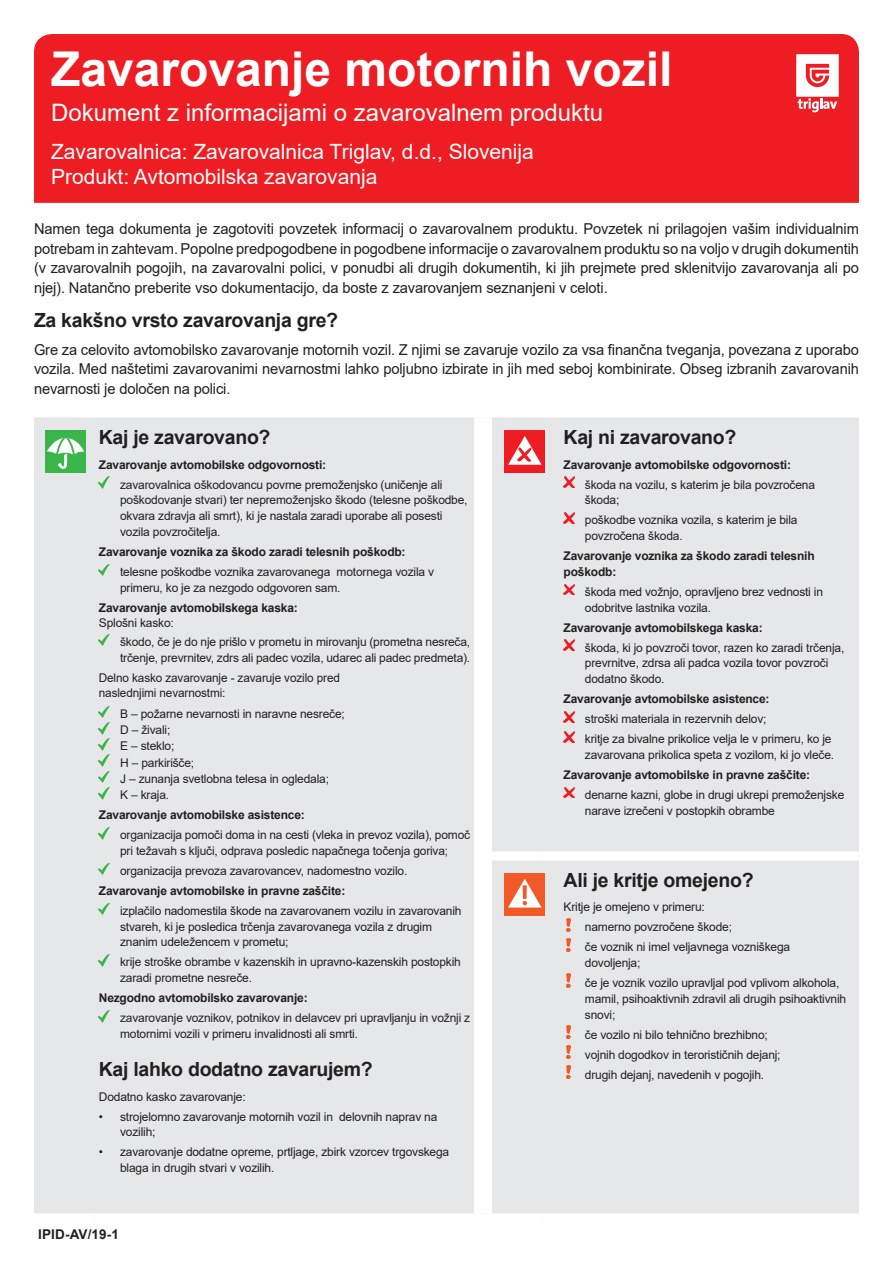
<style>
.page{position:relative;width:893px;height:1263px;background:#fff}
.page>*{position:absolute;margin:0;border:0;box-sizing:border-box;transform-origin:0 0}
.Form_title{font:700 48px "Arial";color:#fff}
.Form_sub_title{font:24px "Arial";color:#fff}
.Company_Product_head{font:21px "Arial";color:#fff}
.Cover_subhead{font:700 19.5px "Arial";letter-spacing:-.015em;color:#231f20}
.Form_intro{font:15px/19.5px "Arial";letter-spacing:-.01em;color:#231f20;text-align:justify}
.Oznaka-PG-notr-stran{font:700 13.5px "Arial";letter-spacing:.01em;color:#231f20}
.Covered_bullets{font:12px/15.8px "Arial";letter-spacing:-.015em;color:#231f20}
.Covered_bullets-2{font:700 12px/15.8px "Arial";letter-spacing:-.015em;color:#231f20}
.Form_intro-2{font:12px/15.8px "Arial";letter-spacing:-.01em;color:#231f20}
.Cover_plain_bodytext{font:700 12px/15px "Arial";letter-spacing:-.015em;color:#231f20}
.s1{font-weight:400}
</style>
<div class="page">
<div style="left:34px;top:417px;width:825px;height:796px;background:#e6e7e9"></div>
<div style="left:474px;top:417px;width:18px;height:439px;background:#fff"></div>
<div style="left:474px;top:856px;width:18px;height:357px;background:#fff"></div>
<div style="left:492px;top:851px;width:50px;height:9px;background:#fff"></div>
<div style="left:542px;top:851px;width:317px;height:9px;background:#fff"></div>
<div style="left:45px;top:430px;width:41px;height:43px;background:#3ab54a"></div>
<svg style="left:47px;top:433px;width:37px;height:36px"></svg>
<svg style="left:99px;top:477px;width:11px;height:12px"></svg>
<svg style="left:99px;top:564px;width:11px;height:12px"></svg>
<svg style="left:99px;top:634px;width:11px;height:12px"></svg>
<svg style="left:99px;top:706px;width:11px;height:93px"></svg>
<svg style="left:99px;top:827px;width:11px;height:12px"></svg>
<svg style="left:99px;top:863px;width:11px;height:12px"></svg>
<svg style="left:99px;top:903px;width:11px;height:12px"></svg>
<svg style="left:99px;top:954px;width:11px;height:12px"></svg>
<svg style="left:99px;top:1010px;width:11px;height:12px"></svg>
<div style="left:504px;top:430px;width:41px;height:43px;background:#ee1d23"></div>
<svg style="left:508px;top:436px;width:34px;height:29px"></svg>
<svg style="left:564px;top:477px;width:10px;height:11px"></svg>
<svg style="left:564px;top:512px;width:10px;height:11px"></svg>
<svg style="left:564px;top:584px;width:10px;height:11px"></svg>
<svg style="left:564px;top:640px;width:10px;height:11px"></svg>
<svg style="left:564px;top:711px;width:10px;height:11px"></svg>
<svg style="left:564px;top:731px;width:10px;height:11px"></svg>
<svg style="left:564px;top:787px;width:10px;height:11px"></svg>
<div style="left:504px;top:873px;width:41px;height:42px;background:#f15929"></div>
<svg style="left:508px;top:879px;width:34px;height:28px"></svg>
<svg style="left:567px;top:918px;width:3px;height:13px"></svg>
<svg style="left:567px;top:938px;width:3px;height:13px"></svg>
<svg style="left:567px;top:974px;width:3px;height:13px"></svg>
<img style="left:567px;top:1025px;width:3px;height:14px">
<img style="left:567px;top:1045px;width:3px;height:14px">
<img style="left:567px;top:1065px;width:3px;height:14px">
<div style="left:34px;top:34px;width:825px;height:169px;background:#ee1d23"></div>
<svg style="left:796px;top:54px;width:43px;height:58px"></svg>
<p class="Form_title" style="left:51px;top:35px;width:623px">Zavarovanje motornih vozil</p>
<p class="Form_sub_title" style="left:51px;top:96px;width:554px">Dokument z informacijami o zavarovalnem produktu</p>
<p class="Company_Product_head" style="left:51px;top:137px;width:484px">Zavarovalnica: Zavarovalnica Triglav, d.d., Slovenija</p>
<p class="Company_Product_head" style="left:51px;top:162px;width:328px">Produkt: Avtomobilska zavarovanja</p>
<p class="Form_intro" style="left:34px;top:219px;width:826px">Namen tega dokumenta je zagotoviti povzetek informacij o zavarovalnem produktu. Povzetek ni prilagojen vašim individualnim potrebam in zahtevam. Popolne predpogodbene in pogodbene informacije o zavarovalnem produktu so na voljo v drugih dokumentih (v zavarovalnih pogojih, na zavarovalni polici, v ponudbi ali drugih dokumentih, ki jih prejmete pred sklenitvijo zavarovanja ali po njej). Natančno preberite vso dokumentacijo, da boste z zavarovanjem seznanjeni v celoti.</p>
<p class="Cover_subhead" style="left:34px;top:306px;width:306px">Za kakšno vrsto zavarovanja gre?</p>
<p class="Form_intro" style="left:34px;top:340px;width:826px">Gre za celovito avtomobilsko zavarovanje motornih vozil. Z njimi se zavaruje vozilo za vsa finančna tveganja, povezana z uporabo vozila. Med naštetimi zavarovanimi nevarnostmi lahko poljubno izbirate in jih med seboj kombinirate. Obseg izbranih zavarovanih nevarnosti je določen na polici.</p>
<p class="Cover_subhead" style="left:99px;top:424px;width:173px">Kaj je zavarovano?</p>
<p class="Covered_bullets-2" style="left:99px;top:457px;width:229px">Zavarovanje avtomobilske odgovornosti:</p>
<p class="Covered_bullets" style="left:120px;top:476px;width:349px">zavarovalnica oškodovancu povrne premoženjsko (uničenje ali poškodovanje stvari) ter nepremoženjsko škodo (telesne poškodbe, okvara zdravja ali smrt), ki je nastala zaradi uporabe ali posesti vozila povzročitelja.</p>
<p class="Covered_bullets-2" style="left:99px;top:544px;width:308px">Zavarovanje voznika za škodo zaradi telesnih poškodb:</p>
<p class="Covered_bullets" style="left:120px;top:564px;width:316px">telesne poškodbe voznika zavarovanega motornega vozila v primeru, ko je za nezgodo odgovoren sam.</p>
<p class="Cover_plain_bodytext" style="left:99px;top:600px;width:200px">Zavarovanje avtomobilskega kaska:<br><span class="s1">Splošni kasko:</span></p>
<p class="Covered_bullets" style="left:120px;top:634px;width:352px">škodo, če je do nje prišlo v prometu in mirovanju (prometna nesreča, trčenje, prevrnitev, zdrs ali padec vozila, udarec ali padec predmeta).</p>
<p class="Form_intro-2" style="left:99px;top:669px;width:243px">Delno kasko zavarovanje - zavaruje vozilo pred naslednjimi nevarnostmi:</p>
<p class="Covered_bullets" style="left:120px;top:706px;width:226px">B – požarne nevarnosti in naravne nesreče;</p>
<p class="Covered_bullets" style="left:120px;top:722px;width:52px">D – živali;</p>
<p class="Covered_bullets" style="left:120px;top:738px;width:56px">E – steklo;</p>
<p class="Covered_bullets" style="left:120px;top:754px;width:76px">H – parkirišče;</p>
<p class="Covered_bullets" style="left:120px;top:771px;width:210px">J – zunanja svetlobna telesa in ogledala;</p>
<p class="Covered_bullets" style="left:120px;top:787px;width:51px">K – kraja.</p>
<p class="Covered_bullets-2" style="left:99px;top:807px;width:207px">Zavarovanje avtomobilske asistence:</p>
<p class="Covered_bullets" style="left:120px;top:827px;width:352px">organizacija pomoči doma in na cesti (vleka in prevoz vozila), pomoč pri težavah s ključi, odprava posledic napačnega točenja goriva;</p>
<p class="Covered_bullets" style="left:120px;top:863px;width:289px">organizacija prevoza zavarovancev, nadomestno vozilo.</p>
<p class="Covered_bullets-2" style="left:99px;top:883px;width:248px">Zavarovanje avtomobilske in pravne zaščite:</p>
<p class="Covered_bullets" style="left:120px;top:903px;width:343px">izplačilo nadomestila škode na zavarovanem vozilu in zavarovanih stvareh, ki je posledica trčenja zavarovanega vozila z drugim znanim udeležencem v prometu;</p>
<p class="Covered_bullets" style="left:120px;top:954px;width:342px">krije stroške obrambe v kazenskih in upravno-kazenskih postopkih zaradi prometne nesreče.</p>
<p class="Covered_bullets-2" style="left:99px;top:990px;width:210px">Nezgodno avtomobilsko zavarovanje:</p>
<p class="Covered_bullets" style="left:120px;top:1010px;width:352px">zavarovanje voznikov, potnikov in delavcev pri upravljanju in vožnji z motornimi vozili v primeru invalidnosti ali smrti.</p>
<p class="Cover_subhead" style="left:99px;top:1056px;width:275px">Kaj lahko dodatno zavarujem?</p>
<p class="Covered_bullets" style="left:99px;top:1088px;width:148px">Dodatno kasko zavarovanje:</p>
<p class="Covered_bullets" style="left:120px;top:1108px;width:319px;text-indent:-21px">• strojelomno zavarovanje motornih vozil in delovnih naprav na vozilih;</p>
<p class="Covered_bullets" style="left:120px;top:1144px;width:331px;text-indent:-21px">• zavarovanje dodatne opreme, prtljage, zbirk vzorcev trgovskega blaga in drugih stvari v vozilih.</p>
<p class="Oznaka-PG-notr-stran" style="left:38px;top:1224px;width:82px">IPID-AV/19-1</p>
<p class="Cover_subhead" style="left:564px;top:424px;width:174px">Kaj ni zavarovano?</p>
<p class="Covered_bullets-2" style="left:564px;top:457px;width:229px">Zavarovanje avtomobilske odgovornosti:</p>
<p class="Covered_bullets" style="left:585px;top:476px;width:232px">škoda na vozilu, s katerim je bila povzročena škoda;</p>
<p class="Covered_bullets" style="left:585px;top:512px;width:214px">poškodbe voznika vozila, s katerim je bila povzročena škoda.</p>
<p class="Covered_bullets-2" style="left:564px;top:548px;width:253px">Zavarovanje voznika za škodo zaradi telesnih poškodb:</p>
<p class="Covered_bullets" style="left:585px;top:584px;width:240px">škoda med vožnjo, opravljeno brez vednosti in odobritve lastnika vozila.</p>
<p class="Covered_bullets-2" style="left:564px;top:620px;width:200px">Zavarovanje avtomobilskega kaska:</p>
<p class="Covered_bullets" style="left:585px;top:639px;width:261px">škoda, ki jo povzroči tovor, razen ko zaradi trčenja, prevrnitve, zdrsa ali padca vozila tovor povzroči dodatno škodo.</p>
<p class="Covered_bullets-2" style="left:564px;top:691px;width:207px">Zavarovanje avtomobilske asistence:</p>
<p class="Covered_bullets" style="left:585px;top:711px;width:183px">stroški materiala in rezervnih delov;</p>
<p class="Covered_bullets" style="left:585px;top:731px;width:251px">kritje za bivalne prikolice velja le v primeru, ko je zavarovana prikolica speta z vozilom, ki jo vleče.</p>
<p class="Covered_bullets-2" style="left:564px;top:767px;width:248px">Zavarovanje avtomobilske in pravne zaščite:</p>
<p class="Covered_bullets" style="left:585px;top:787px;width:261px">denarne kazni, globe in drugi ukrepi premoženjske narave izrečeni v postopkih obrambe</p>
<p class="Cover_subhead" style="left:564px;top:866px;width:192px">Ali je kritje omejeno?</p>
<p class="Covered_bullets" style="left:564px;top:899px;width:143px">Kritje je omejeno v primeru:</p>
<p class="Covered_bullets" style="left:585px;top:919px;width:149px">namerno povzročene škode;</p>
<p class="Covered_bullets" style="left:585px;top:939px;width:207px">če voznik ni imel veljavnega vozniškega dovoljenja;</p>
<p class="Covered_bullets" style="left:585px;top:975px;width:263px">če je voznik vozilo upravljal pod vplivom alkohola, mamil, psihoaktivnih zdravil ali drugih psihoaktivnih snovi;</p>
<p class="Covered_bullets" style="left:585px;top:1026px;width:184px">če vozilo ni bilo tehnično brezhibno;</p>
<p class="Covered_bullets" style="left:585px;top:1046px;width:197px">vojnih dogodkov in terorističnih dejanj;</p>
<p class="Covered_bullets" style="left:585px;top:1066px;width:181px">drugih dejanj, navedenih v pogojih.</p>
</div>
